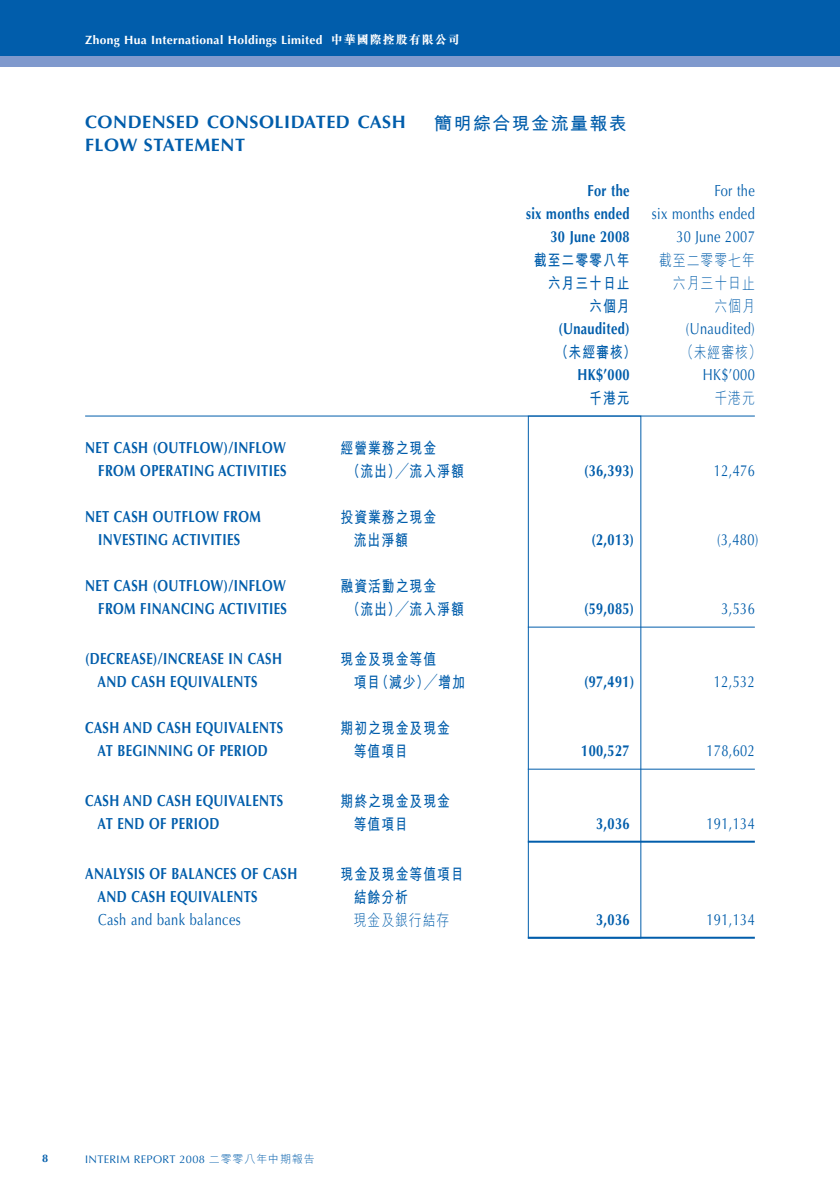
<style>
.page{position:relative;width:840px;height:1191px;background:#fff}
.page>*{position:absolute;margin:0;border:0;box-sizing:border-box;transform-origin:0 0}
.t1{font:700 18px/23px "Optima LT Std";letter-spacing:.03em;color:#015dab}
.t2{font:18px "M Hei HK Bold B5 pc H";letter-spacing:.08em;color:#015dab}
.t3{font:700 16px "Optima LT Std";letter-spacing:.03em;color:#015dab;scale:.8 1}
.t4{font:16px "M Hei HK Bold B5 pc H";letter-spacing:.08em;color:#015dab;scale:.8 1}
.t5{font:16px "Optima LT Std";letter-spacing:.03em;color:#015dab;scale:.8 1}
.t6{font:16px "M Hei HK Light B5 pc H";letter-spacing:.08em;color:#015dab;scale:.8 1}
.t7{font:700 12px "Optima LT Std";letter-spacing:.03em;color:#fff}
.t8{font:11px "Optima LT Std";letter-spacing:.03em;color:#015dab}
.t9{font:700 11px "Optima LT Std";color:#015dab}
.s1{font-family:"M Sung HK Xbold B5 pc H";font-weight:400}
.s2{font-family:"M Hei HK Light B5 pc H"}
</style>
<div class="page">
<div style="left:0;top:0;width:839px;height:67px;background:#7f99cd"></div>
<div style="left:0;top:0;width:839px;height:55px;background:#015dab"></div>
<div style="left:527px;top:415px;width:114px;height:523px;border:1px solid #015dab"></div>
<hr style="left:85px;top:415px;width:669px;height:1px;background:#015dab">
<hr style="left:527px;top:626px;width:227px;height:1px;background:#015dab">
<hr style="left:527px;top:768px;width:227px;height:1px;background:#015dab">
<hr style="left:527px;top:840px;width:227px;height:2px;background:#015dab">
<hr style="left:527px;top:936px;width:227px;height:2px;background:#015dab">
<p class="t7" style="left:85px;top:35px;width:376px">Zhong Hua International Holdings Limited <span class="s1">中華國際控股有限公司</span></p>
<p class="t1" style="left:85px;top:115px;width:322px">CONDENSED CONSOLIDATED CASH<br>FLOW STATEMENT</p>
<p class="t2" style="left:434px;top:116px;width:194px">簡明綜合現金流量報表</p>
<p class="t3" style="left:587px;top:185px;width:54px">For the</p>
<p class="t5" style="left:714px;top:185px;width:52px">For the</p>
<p class="t3" style="left:525px;top:208px;width:131px">six months ended</p>
<p class="t5" style="left:651px;top:208px;width:130px">six months ended</p>
<p class="t3" style="left:550px;top:231px;width:100px">30 June 2008</p>
<p class="t5" style="left:676px;top:231px;width:100px">30 June 2007</p>
<p class="t4" style="left:533px;top:254px;width:121px">截至二零零八年</p>
<p class="t6" style="left:658px;top:254px;width:121px">截至二零零七年</p>
<p class="t4" style="left:547px;top:277px;width:104px">六月三十日止</p>
<p class="t6" style="left:672px;top:277px;width:104px">六月三十日止</p>
<p class="t4" style="left:589px;top:300px;width:52px">六個月</p>
<p class="t6" style="left:714px;top:300px;width:52px">六個月</p>
<p class="t3" style="left:558px;top:323px;width:90px">(Unaudited)</p>
<p class="t5" style="left:685px;top:323px;width:88px">(Unaudited)</p>
<p class="t4" style="left:555px;top:346px;width:102px">（未經審核）</p>
<p class="t6" style="left:680px;top:346px;width:102px">（未經審核）</p>
<p class="t3" style="left:577px;top:369px;width:66px">HK$’000</p>
<p class="t5" style="left:702px;top:369px;width:66px">HK$’000</p>
<p class="t4" style="left:589px;top:392px;width:52px">千港元</p>
<p class="t6" style="left:714px;top:392px;width:52px">千港元</p>
<p class="t3" style="left:85px;top:442px;width:252px">NET CASH (OUTFLOW)/INFLOW</p>
<p class="t4" style="left:340px;top:442px;width:121px">經營業務之現金</p>
<p class="t3" style="left:98px;top:465px;width:237px">FROM OPERATING ACTIVITIES</p>
<p class="t4" style="left:347px;top:465px;width:147px">（流出）╱流入淨額</p>
<p class="t3" style="left:583px;top:465px;width:64px">(36,393)</p>
<p class="t5" style="left:713px;top:465px;width:53px">12,476</p>
<p class="t3" style="left:85px;top:511px;width:221px">NET CASH OUTFLOW FROM</p>
<p class="t4" style="left:340px;top:511px;width:121px">投資業務之現金</p>
<p class="t3" style="left:98px;top:534px;width:179px">INVESTING ACTIVITIES</p>
<p class="t4" style="left:353px;top:534px;width:69px">流出淨額</p>
<p class="t3" style="left:591px;top:534px;width:55px">(2,013)</p>
<p class="t5" style="left:716px;top:534px;width:53px">(3,480)</p>
<p class="t3" style="left:85px;top:580px;width:252px">NET CASH (OUTFLOW)/INFLOW</p>
<p class="t4" style="left:340px;top:580px;width:121px">融資活動之現金</p>
<p class="t3" style="left:98px;top:603px;width:237px">FROM FINANCING ACTIVITIES</p>
<p class="t4" style="left:347px;top:603px;width:147px">（流出）╱流入淨額</p>
<p class="t3" style="left:583px;top:603px;width:64px">(59,085)</p>
<p class="t5" style="left:721px;top:603px;width:43px">3,536</p>
<p class="t3" style="left:85px;top:653px;width:247px">(DECREASE)/INCREASE IN CASH</p>
<p class="t4" style="left:340px;top:653px;width:121px">現金及現金等值</p>
<p class="t3" style="left:97px;top:676px;width:201px">AND CASH EQUIVALENTS</p>
<p class="t4" style="left:353px;top:676px;width:140px">項目（減少）╱增加</p>
<p class="t3" style="left:583px;top:676px;width:64px">(97,491)</p>
<p class="t5" style="left:713px;top:676px;width:53px">12,532</p>
<p class="t3" style="left:85px;top:722px;width:249px">CASH AND CASH EQUIVALENTS</p>
<p class="t4" style="left:340px;top:722px;width:138px">期初之現金及現金</p>
<p class="t3" style="left:97px;top:745px;width:214px">AT BEGINNING OF PERIOD</p>
<p class="t4" style="left:353px;top:745px;width:69px">等值項目</p>
<p class="t3" style="left:581px;top:745px;width:62px">100,527</p>
<p class="t5" style="left:706px;top:745px;width:62px">178,602</p>
<p class="t3" style="left:85px;top:795px;width:249px">CASH AND CASH EQUIVALENTS</p>
<p class="t4" style="left:340px;top:795px;width:138px">期終之現金及現金</p>
<p class="t3" style="left:97px;top:818px;width:154px">AT END OF PERIOD</p>
<p class="t4" style="left:353px;top:818px;width:69px">等值項目</p>
<p class="t3" style="left:595px;top:818px;width:43px">3,036</p>
<p class="t5" style="left:706px;top:818px;width:62px">191,134</p>
<p class="t3" style="left:85px;top:868px;width:267px">ANALYSIS OF BALANCES OF CASH</p>
<p class="t4" style="left:340px;top:868px;width:155px">現金及現金等值項目</p>
<p class="t3" style="left:97px;top:891px;width:201px">AND CASH EQUIVALENTS</p>
<p class="t4" style="left:353px;top:891px;width:69px">結餘分析</p>
<p class="t5" style="left:98px;top:914px;width:179px">Cash and bank balances</p>
<p class="t6" style="left:353px;top:914px;width:121px">現金及銀行結存</p>
<p class="t3" style="left:595px;top:914px;width:43px">3,036</p>
<p class="t5" style="left:706px;top:914px;width:62px">191,134</p>
<p class="t9" style="left:42px;top:1154px;width:8px">8</p>
<p class="t8" style="left:85px;top:1154px;width:231px">INTERIM REPORT 2008 <span class="s2">二零零八年中期報告</span></p>
</div>
